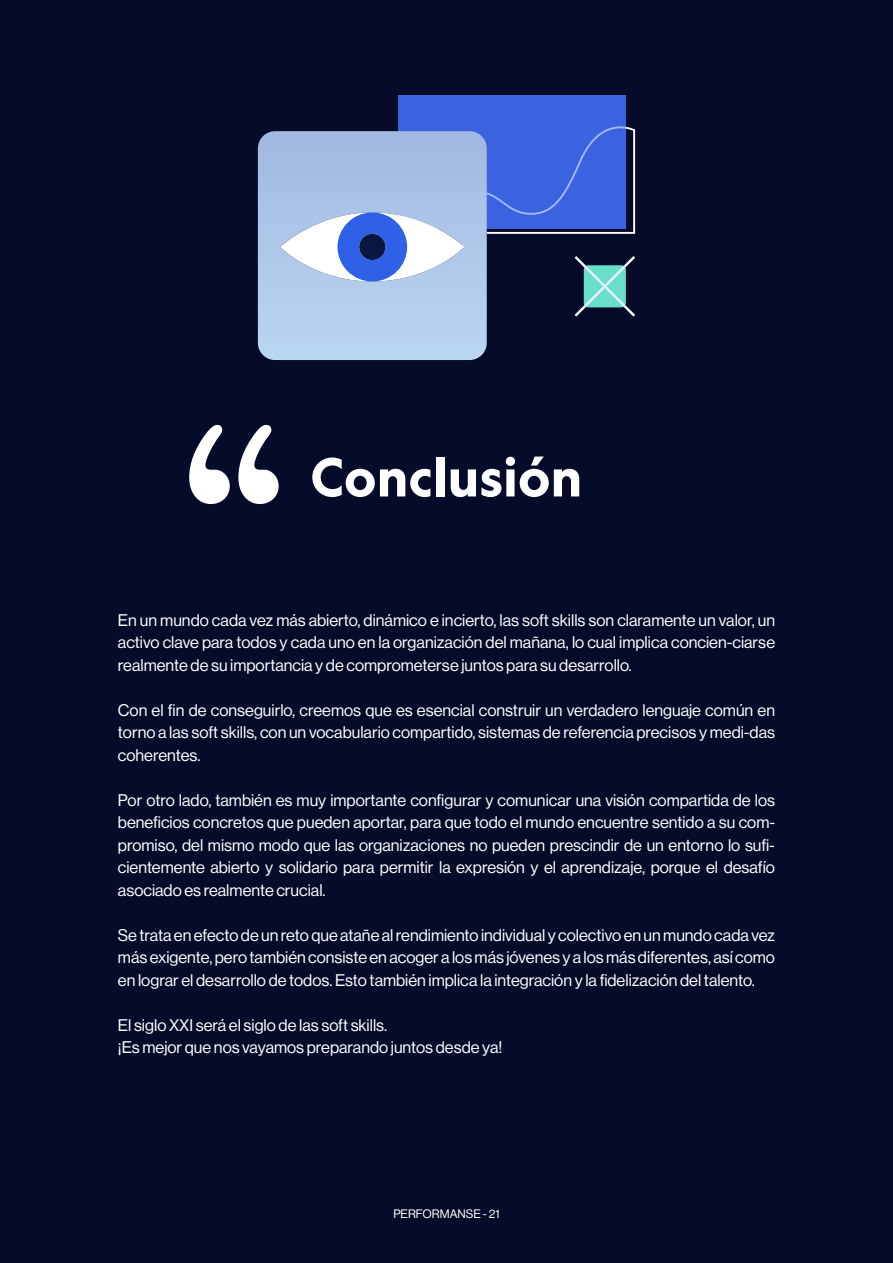
<style>
.page{position:relative;width:893px;height:1263px;background:#050b28}
.page>*{position:absolute;margin:0;border:0;box-sizing:border-box;transform-origin:0 0}
.t1{font:700 52.5px "Geograph";color:#fff}
.t2{font:16.5px/22.5px "N Haas Grotesk DS Pro 55 Rg";color:#fff;text-align:justify}
.t3{font:12px "N Haas Grotesk DS Pro 55 Rg";color:#fff}
</style>
<div class="page">
<svg style="left:189px;top:425px;width:90px;height:79px"></svg>
<div style="left:398px;top:96px;width:228px;height:133px;background:#3b63e0"></div>
<svg style="left:487px;top:126px;width:148px;height:108px"></svg>
<svg style="left:258px;top:131px;width:229px;height:229px;background:#acc5e7"></svg>
<svg style="left:280px;top:212px;width:184px;height:69px;background:#ebf1f8"></svg>
<svg style="left:337px;top:212px;width:70px;height:70px;background:#5e85eb"></svg>
<div style="left:359px;top:234px;width:26px;height:26px;background:#0a1740;border-radius:50%"></div>
<svg style="left:575px;top:256px;width:60px;height:61px"></svg>
<h1 class="t1" style="left:310px;top:443px;width:274px">Conclusión</h1>
<p class="t2" style="left:118px;top:607px;width:659px">En un mundo cada vez más abierto, dinámico e incierto, las soft skills son claramente un valor, un activo clave para todos y cada uno en la organización del mañana, lo cual implica concien-ciarse realmente de su importancia y de comprometerse juntos para su desarrollo.</p>
<p class="t2" style="left:118px;top:697px;width:659px">Con el fin de conseguirlo, creemos que es esencial construir un verdadero lenguaje común en torno a las soft skills, con un vocabulario compartido, sistemas de referencia precisos y medi-das coherentes.</p>
<p class="t2" style="left:118px;top:787px;width:659px">Por otro lado, también es muy importante configurar y comunicar una visión compartida de los beneficios concretos que pueden aportar, para que todo el mundo encuentre sentido a su com&shy;promiso, del mismo modo que las organizaciones no pueden prescindir de un entorno lo sufi&shy;cientemente abierto y solidario para permitir la expresión y el aprendizaje, porque el desafío asociado es realmente crucial.</p>
<p class="t2" style="left:118px;top:922px;width:659px">Se trata en efecto de un reto que atañe al rendimiento individual y colectivo en un mundo cada vez más exigente, pero también consiste en acoger a los más jóvenes y a los más diferentes, así como en lograr el desarrollo de todos. Esto también implica la integración y la fidelización del talento.</p>
<p class="t2" style="left:118px;top:1012px;width:386px">El siglo XXI será el siglo de las soft skills.<br>¡Es mejor que nos vayamos preparando juntos desde ya!</p>
<p class="t3" style="left:393px;top:1205px;width:108px">PERFORMANSE - 21</p>
</div>
